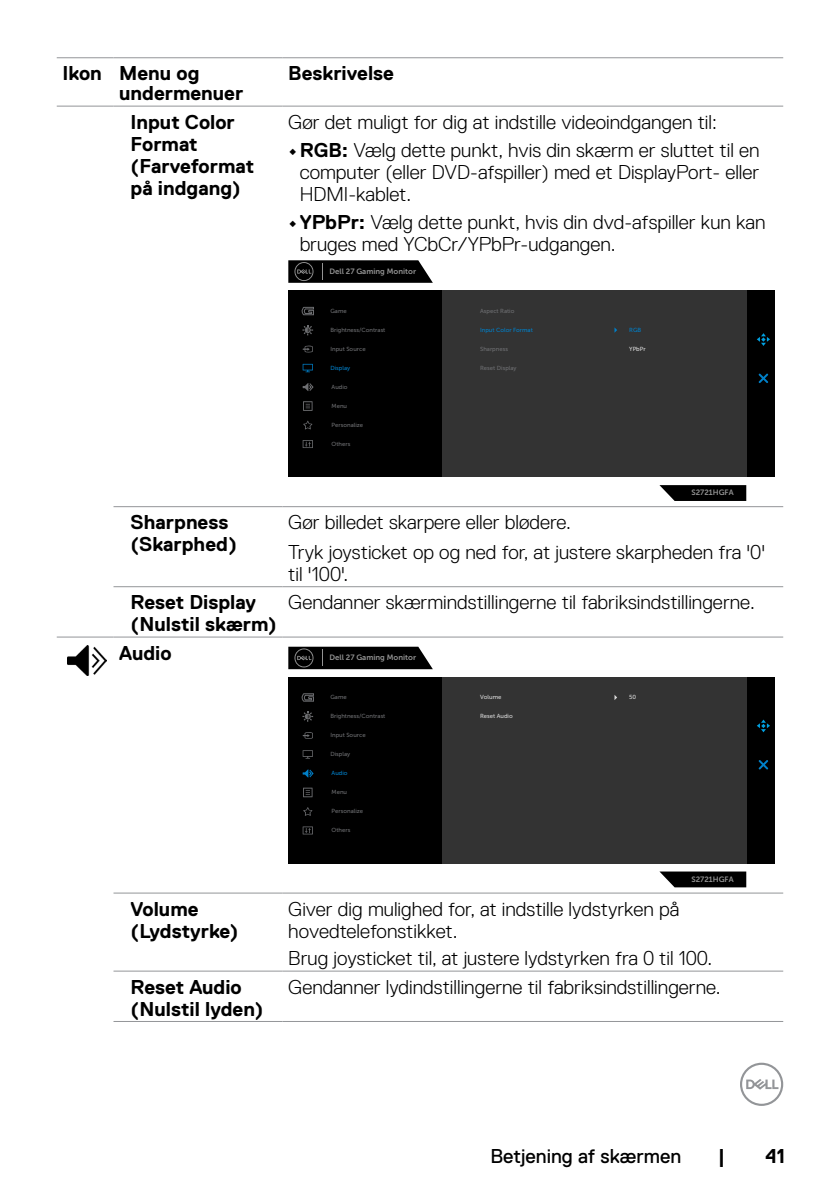
<style>
.page{position:relative;width:840px;height:1191px;background:#fff}
.page>*{position:absolute;margin:0;border:0;box-sizing:border-box;transform-origin:0 0}
.t1{font:300 20px/22px "Dell Replica";color:#000}
.t2{font:700 20px/22px "Dell Replica";color:#000}
.t3{font:20px "Dell Replica";color:#000}
.t4{font:7.8px "Museo Sans For Dell 700";color:#939393}
.t5{font:6px "Museo Sans For Dell 500";color:#6d6e71}
.t6{font:6px "Museo Sans For Dell 500";color:#007fc8}
.t7{font:6px "Museo Sans For Dell 500";color:#d9d9d9}
.s1{font-weight:700}
</style>
<div class="page">
<svg style="left:740px;top:1062px;width:42px;height:44px"></svg>
<hr style="left:57px;top:57px;width:56px;height:1px;background:#939598">
<hr style="left:113px;top:57px;width:169px;height:1px;background:#939598">
<hr style="left:282px;top:57px;width:500px;height:1px;background:#939598">
<hr style="left:57px;top:106px;width:56px;height:1px;background:#939598">
<hr style="left:113px;top:106px;width:169px;height:1px;background:#939598">
<hr style="left:282px;top:106px;width:500px;height:1px;background:#939598">
<hr style="left:113px;top:506px;width:169px;height:1px;background:#939598">
<hr style="left:282px;top:506px;width:500px;height:1px;background:#939598">
<hr style="left:113px;top:586px;width:169px;height:1px;background:#939598">
<hr style="left:282px;top:586px;width:500px;height:1px;background:#939598">
<hr style="left:57px;top:636px;width:56px;height:1px;background:#939598">
<hr style="left:113px;top:636px;width:169px;height:1px;background:#939598">
<hr style="left:282px;top:636px;width:500px;height:1px;background:#939598">
<hr style="left:113px;top:892px;width:169px;height:1px;background:#939598">
<hr style="left:282px;top:892px;width:500px;height:1px;background:#939598">
<hr style="left:113px;top:970px;width:169px;height:1px;background:#939598">
<hr style="left:282px;top:970px;width:500px;height:1px;background:#939598">
<hr style="left:113px;top:1021px;width:169px;height:1px;background:#939598">
<hr style="left:282px;top:1021px;width:500px;height:1px;background:#939598">
<div style="left:288px;top:290px;width:154px;height:187px;background:#000"></div>
<div style="left:442px;top:290px;width:305px;height:187px;background:#333"></div>
<div style="left:747px;top:290px;width:27px;height:187px;background:#000"></div>
<svg style="left:659px;top:485px;width:86px;height:16px"></svg>
<svg style="left:288px;top:260px;width:144px;height:23px;background:#151515"></svg>
<svg style="left:303px;top:401px;width:9px;height:10px"></svg>
<svg style="left:303px;top:420px;width:9px;height:9px"></svg>
<svg style="left:302px;top:440px;width:11px;height:8px"></svg>
<svg style="left:302px;top:325px;width:11px;height:10px"></svg>
<svg style="left:302px;top:364px;width:11px;height:8px"></svg>
<svg style="left:302px;top:345px;width:11px;height:7px"></svg>
<svg style="left:302px;top:383px;width:12px;height:8px"></svg>
<svg style="left:757px;top:333px;width:12px;height:13px"></svg>
<svg style="left:758px;top:373px;width:9px;height:10px"></svg>
<svg style="left:301px;top:306px;width:13px;height:10px"></svg>
<img style="left:67px;top:645px;width:40px;height:31px">
<div style="left:288px;top:677px;width:154px;height:186px;background:#000"></div>
<div style="left:442px;top:677px;width:305px;height:186px;background:#333"></div>
<div style="left:747px;top:677px;width:27px;height:186px;background:#000"></div>
<svg style="left:659px;top:871px;width:86px;height:16px"></svg>
<svg style="left:288px;top:646px;width:144px;height:23px;background:#181818"></svg>
<svg style="left:303px;top:787px;width:9px;height:10px"></svg>
<svg style="left:303px;top:807px;width:9px;height:9px"></svg>
<svg style="left:302px;top:826px;width:11px;height:8px"></svg>
<svg style="left:302px;top:711px;width:11px;height:11px"></svg>
<svg style="left:302px;top:750px;width:11px;height:8px"></svg>
<svg style="left:302px;top:732px;width:11px;height:7px"></svg>
<svg style="left:302px;top:769px;width:12px;height:9px"></svg>
<svg style="left:757px;top:719px;width:12px;height:13px"></svg>
<svg style="left:758px;top:760px;width:9px;height:9px"></svg>
<svg style="left:301px;top:693px;width:13px;height:9px"></svg>
<p class="t2" style="left:119px;top:64px;width:126px;line-height:20px;text-indent:-57px">Ikon Menu og undermenuer</p>
<p class="t2" style="left:288px;top:63px;width:107px">Beskrivelse</p>
<p class="t2" style="left:130px;top:111px;width:125px">Input Color<br>Format (Farveformat på indgang)</p>
<p class="t1" style="left:288px;top:111px;width:430px">Gør det muligt for dig at indstille videoindgangen til:</p>
<p class="t1" style="left:299px;top:139px;width:461px;text-align:justify;text-indent:-11px"><span class="s1">•RGB:</span> Vælg dette punkt, hvis din skærm er sluttet til en computer (eller DVD-afspiller) med et DisplayPort- eller HDMI-kablet.</p>
<p class="t1" style="left:299px;top:211px;width:467px;text-indent:-11px"><span class="s1">•YPbPr:</span> Vælg dette punkt, hvis din dvd-afspiller kun kan bruges med YCbCr/YPbPr-udgangen.</p>
<p class="t4" style="left:329px;top:267px;width:88px">Dell 27 Gaming Monitor</p>
<p class="t5" style="left:330px;top:307px;width:18px">Game</p>
<p class="t5" style="left:480px;top:307px;width:36px">Aspect Ratio</p>
<p class="t5" style="left:330px;top:326px;width:57px">Brightness/Contrast</p>
<p class="t6" style="left:480px;top:326px;width:54px">Input Color Format</p>
<p class="t6" style="left:629px;top:326px;width:14px">RGB</p>
<p class="t5" style="left:330px;top:345px;width:37px">Input Source</p>
<p class="t5" style="left:331px;top:383px;width:17px">Audio</p>
<p class="t6" style="left:330px;top:364px;width:21px">Display</p>
<p class="t5" style="left:480px;top:345px;width:29px">Sharpness</p>
<p class="t7" style="left:629px;top:345px;width:18px">YPbPr</p>
<p class="t5" style="left:480px;top:364px;width:38px">Reset Display</p>
<p class="t5" style="left:331px;top:402px;width:17px">Menu</p>
<p class="t5" style="left:331px;top:421px;width:33px">Personalize</p>
<p class="t5" style="left:331px;top:440px;width:20px">Others</p>
<p class="t4" style="left:691px;top:488px;width:44px">S2721HGFA</p>
<p class="t2" style="left:130px;top:511px;width:108px">Sharpness (Skarphed)</p>
<p class="t1" style="left:288px;top:508px;width:478px;line-height:29.6px">Gør billedet skarpere eller blødere.<br>Tryk joysticket op og ned for, at justere skarpheden fra '0'</p>
<p class="t1" style="left:288px;top:563px;width:61px">til '100'.</p>
<p class="t2" style="left:130px;top:591px;width:148px">Reset Display (Nulstil skærm)</p>
<p class="t1" style="left:288px;top:591px;width:467px">Gendanner skærmindstillingerne til fabriksindstillingerne.</p>
<p class="t2" style="left:119px;top:642px;width:54px">Audio</p>
<p class="t4" style="left:329px;top:653px;width:88px">Dell 27 Gaming Monitor</p>
<p class="t5" style="left:330px;top:694px;width:18px">Game</p>
<p class="t5" style="left:330px;top:713px;width:57px">Brightness/Contrast</p>
<p class="t5" style="left:330px;top:732px;width:37px">Input Source</p>
<p class="t6" style="left:331px;top:770px;width:17px">Audio</p>
<p class="t5" style="left:330px;top:751px;width:21px">Display</p>
<p class="t5" style="left:331px;top:789px;width:17px">Menu</p>
<p class="t5" style="left:331px;top:808px;width:33px">Personalize</p>
<p class="t5" style="left:331px;top:827px;width:20px">Others</p>
<p class="t7" style="left:480px;top:694px;width:23px">Volume</p>
<p class="t7" style="left:629px;top:694px;width:9px">50</p>
<p class="t7" style="left:480px;top:713px;width:34px">Reset Audio</p>
<p class="t4" style="left:691px;top:875px;width:44px">S2721HGFA</p>
<p class="t2" style="left:130px;top:898px;width:109px">Volume (Lydstyrke)</p>
<p class="t1" style="left:288px;top:898px;width:392px">Giver dig mulighed for, at indstille lydstyrken på hovedtelefonstikket.</p>
<p class="t1" style="left:288px;top:947px;width:425px">Brug joysticket til, at justere lydstyrken fra 0 til 100.</p>
<p class="t2" style="left:130px;top:976px;width:134px">Reset Audio (Nulstil lyden)</p>
<p class="t1" style="left:288px;top:976px;width:433px">Gendanner lydindstillingerne til fabriksindstillingerne.</p>
<p class="t3" style="left:490px;top:1144px;width:192px">Betjening af skærmen</p>
<p class="t2" style="left:717px;top:1144px;width:9px">|</p>
<p class="t2" style="left:765px;top:1144px;width:21px">41</p>
</div>
